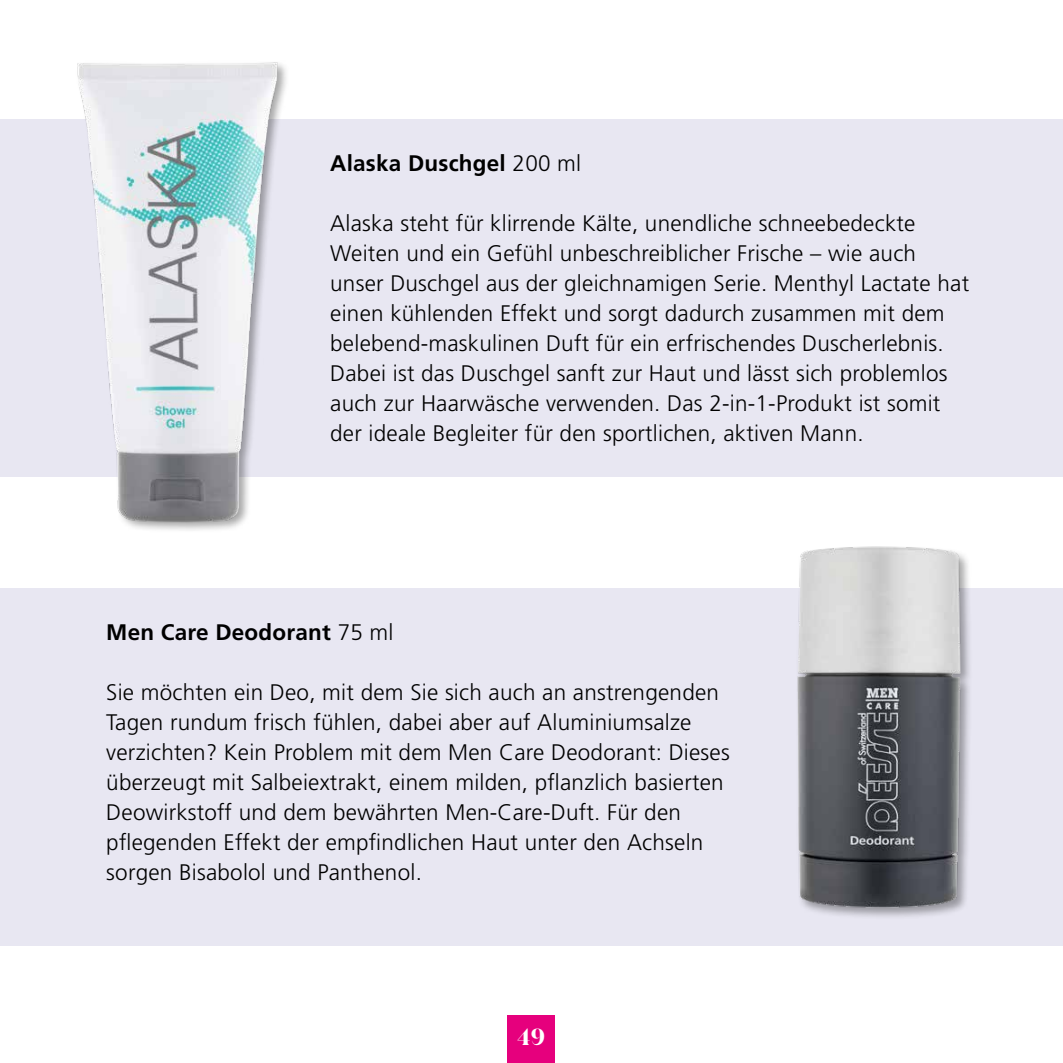
<style>
.page{position:relative;width:1063px;height:1063px;background:#fff}
.page>*{position:absolute;margin:0;border:0;box-sizing:border-box;transform-origin:0 0}
.t1{font:300 22.5px/30px "Frutiger LT Pro";letter-spacing:.01em;color:#000}
.t2{font:700 22.5px "Frutiger LT Pro";letter-spacing:.01em;color:#000}
.t3{font:700 22.5px "Juana";color:#fff}
.s1{font-weight:300}
</style>
<div class="page">
<div style="left:0;top:119px;width:1063px;height:358px;background:#e8e7f2"></div>
<div style="left:0;top:588px;width:1063px;height:358px;background:#e8e7f2"></div>
<div style="left:508px;top:1015px;width:47px;height:48px;background:#e6007d"></div>
<div style="left:76px;top:60px;width:214px;height:474px;background:#000;opacity:.35"></div>
<img style="left:76px;top:60px;width:209px;height:471px">
<img style="left:797px;top:546px;width:173px;height:371px">
<p class="t2" style="left:330px;top:150px;width:253px">Alaska Duschgel <span class="s1">200 ml</span></p>
<p class="t1" style="left:330px;top:209px;width:641px">Alaska steht für klirrende Kälte, unendliche schneebedeckte Weiten und ein Gefühl unbeschreiblicher Frische – wie auch unser Duschgel aus der gleichnamigen Serie. Menthyl Lactate hat einen kühlenden Effekt und sorgt dadurch zusammen mit dem belebend-maskulinen Duft für ein erfrischendes Duscherlebnis.<br>Dabei ist das Duschgel sanft zur Haut und lässt sich problemlos auch zur Haarwäsche verwenden. Das 2-in-1-Produkt ist somit der ideale Begleiter für den sportlichen, aktiven Mann.</p>
<p class="t2" style="left:106px;top:619px;width:289px">Men Care Deodorant <span class="s1">75 ml</span></p>
<p class="t1" style="left:106px;top:678px;width:625px">Sie möchten ein Deo, mit dem Sie sich auch an anstrengenden Tagen rundum frisch fühlen, dabei aber auf Aluminiumsalze verzichten? Kein Problem mit dem Men Care Deodorant: Dieses überzeugt mit Salbeiextrakt, einem milden, pflanzlich basierten Deowirkstoff und dem bewährten Men-Care-Duft. Für den pflegenden Effekt der empfindlichen Haut unter den Achseln sorgen Bisabolol und Panthenol.</p>
<p class="t3" style="left:518px;top:1022px;width:29px">49</p>
</div>
